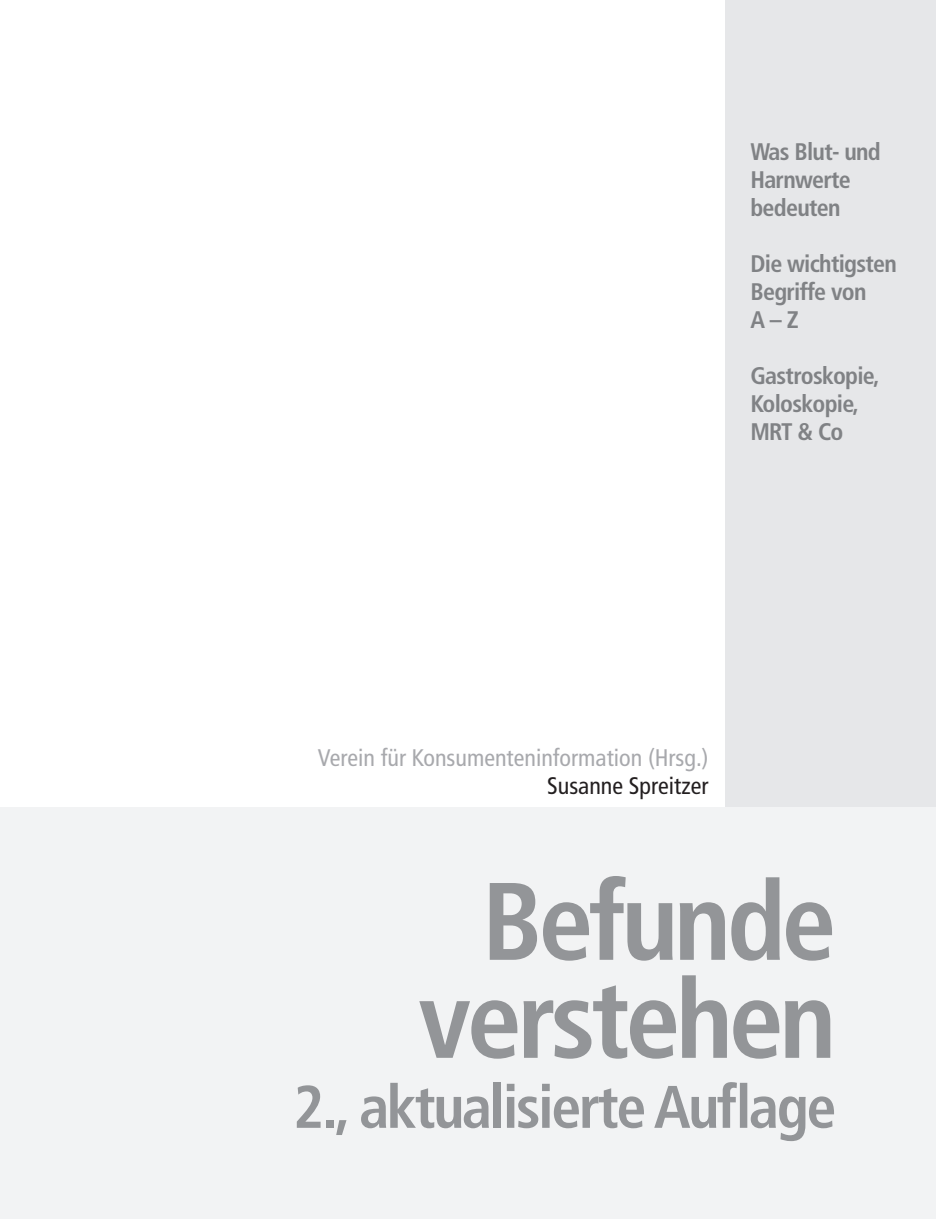
<style>
.page{position:relative;width:936px;height:1219px;background:#fff}
.page>*{position:absolute;margin:0;border:0;box-sizing:border-box;transform-origin:0 0}
.t1{font:700 condensed 110px/98px "Frutiger LT Std";letter-spacing:-.04em;color:#939598;text-align:center}
.t2{font:700 condensed 60px "Frutiger LT Std";letter-spacing:-.04em;color:#939598}
.t3{font:700 condensed 24px/28px "Frutiger LT Std";letter-spacing:-.03em;color:#808285}
.t4{font:condensed 24px "Frutiger LT Std";color:#a8a9ad}
.t5{font:condensed 24px "Frutiger LT Std";color:#231f20}
</style>
<div class="page">
<div style="left:725px;top:0;width:210px;height:1219px;background:#e6e7e9"></div>
<div style="left:0;top:808px;width:935px;height:411px;background:#f2f3f4"></div>
<p class="t3" style="left:750px;top:137px;width:132px">Was Blut- und<br>Harnwerte bedeuten</p>
<p class="t3" style="left:750px;top:249px;width:148px">Die wichtigsten<br>Begriffe von<br>A – Z</p>
<p class="t3" style="left:750px;top:361px;width:131px">Gastroskopie,<br>Koloskopie,<br>MRT &amp; Co</p>
<p class="t4" style="left:317px;top:743px;width:392px">Verein für Konsumenteninformation (Hrsg.)</p>
<p class="t5" style="left:547px;top:771px;width:163px">Susanne Spreitzer</p>
<h1 class="t1" style="left:418px;top:873px;width:420px">Befunde verstehen</h1>
<h2 class="t2" style="left:293px;top:1071px;width:545px">2., aktualisierte Auflage</h2>
</div>
